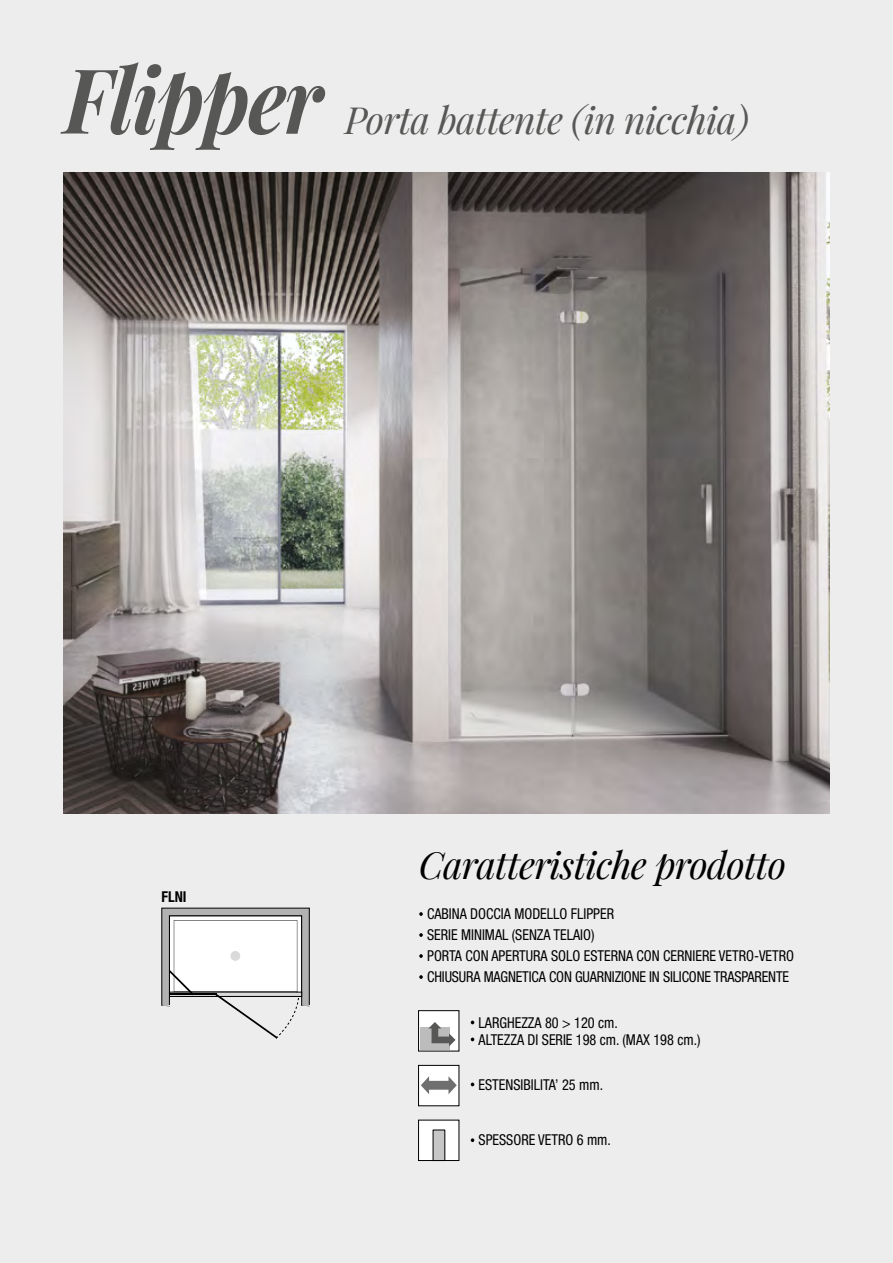
<style>
.page{position:relative;width:893px;height:1263px;background:#ededed}
.page>*{position:absolute;margin:0;border:0;box-sizing:border-box;transform-origin:0 0}
.t1{font:italic 700 90px "Playfair Display";letter-spacing:-.02em;color:#575756;scale:.9 1}
.t2{font:italic 37.5px "Playfair Display";letter-spacing:-.02em;color:#575756}
.t3{font:italic 37.5px "Playfair Display";letter-spacing:-.02em;color:#000}
.t4{font:15px/21px "Helvetica Roman Condensed";color:#000;scale:.95 1}
.t5{font:700 condensed 15px "Helvetica Neue LT Std";color:#000;scale:.95 1}
</style>
<div class="page">
<img style="left:64px;top:172px;width:765px;height:641px">
<svg style="left:419px;top:912px;width:4px;height:4px"></svg>
<svg style="left:419px;top:933px;width:4px;height:4px"></svg>
<svg style="left:419px;top:954px;width:4px;height:4px"></svg>
<svg style="left:419px;top:975px;width:4px;height:4px"></svg>
<div style="left:419px;top:1065px;width:40px;height:41px;background:#fff"></div>
<div style="left:418px;top:1065px;width:41px;height:41px;border:1px solid #000"></div>
<svg style="left:471px;top:1020px;width:3px;height:4px"></svg>
<svg style="left:471px;top:1037px;width:3px;height:4px"></svg>
<svg style="left:421px;top:1076px;width:36px;height:18px"></svg>
<div style="left:419px;top:1011px;width:40px;height:40px;background:#fff"></div>
<div style="left:418px;top:1010px;width:41px;height:41px;border:1px solid #000"></div>
<div style="left:420px;top:1027px;width:30px;height:22px;background:#bcbcbc"></div>
<svg style="left:428px;top:1022px;width:27px;height:24px"></svg>
<svg style="left:471px;top:1082px;width:3px;height:4px"></svg>
<svg style="left:471px;top:1138px;width:3px;height:4px"></svg>
<div style="left:419px;top:1120px;width:40px;height:40px;background:#fff"></div>
<div style="left:418px;top:1120px;width:41px;height:41px;border:1px solid #000"></div>
<div style="left:433px;top:1130px;width:12px;height:30px;background:#c6c6c6"></div>
<svg style="left:161px;top:908px;width:149px;height:131px"></svg>
<div style="left:231px;top:951px;width:9px;height:9px;background:#dadada;border-radius:50%"></div>
<div style="left:231px;top:951px;width:9px;height:9px;border:1px solid #dadada;border-radius:50%"></div>
<h1 class="t1" style="left:64px;top:38px;width:289px">Flipper</h1>
<h2 class="t2" style="left:345px;top:91px;width:406px">Porta battente (in nicchia)</h2>
<p class="t5" style="left:162px;top:887px;width:28px">FLNI</p>
<h2 class="t3" style="left:419px;top:835px;width:369px">Caratteristiche prodotto</h2>
<p class="t4" style="left:427px;top:903px;width:388px">CABINA DOCCIA MODELLO FLIPPER<br>SERIE MINIMAL (SENZA TELAIO)<br>PORTA CON APERTURA SOLO ESTERNA CON CERNIERE VETRO-VETRO CHIUSURA MAGNETICA CON GUARNIZIONE IN SILICONE TRASPARENTE</p>
<p class="t4" style="left:479px;top:1014px;width:235px;line-height:17px">LARGHEZZA 80 &gt; 120 cm.<br>ALTEZZA DI SERIE 198 cm. (MAX 198 cm.)</p>
<p class="t4" style="left:479px;top:1074px;width:133px">ESTENSIBILITA’ 25 mm.</p>
<p class="t4" style="left:479px;top:1129px;width:141px">SPESSORE VETRO 6 mm.</p>
</div>
